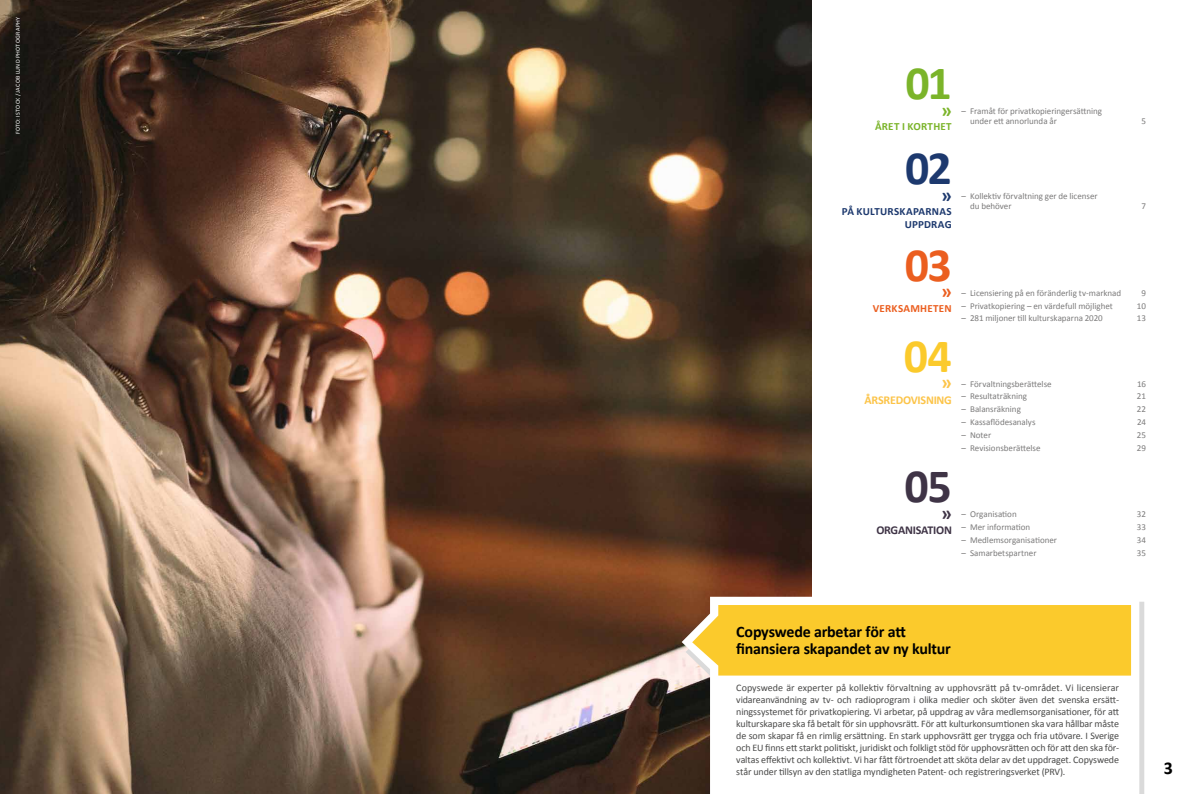
<style>
.page{position:relative;width:1191px;height:794px;background:#fff}
.page>*{position:absolute;margin:0;border:0;box-sizing:border-box;transform-origin:0 0}
.t1{font:700 48px "Calibri";color:#7bb42a}
.t2{font:700 48px "Calibri";color:#1d396e}
.t3{font:700 48px "Calibri";color:#eb5e1f}
.t4{font:700 48px "Calibri";color:#fbca2c}
.t5{font:700 48px "Calibri";color:#3f3446}
.t6{font:700 20px "Calibri";color:#7bb42a}
.t7{font:700 20px "Calibri";color:#1d396e}
.t8{font:700 20px "Calibri";color:#eb5e1f}
.t9{font:700 20px "Calibri";color:#fcc449}
.t10{font:700 20px "Calibri";color:#3f3446}
.t11{font:700 18px "Calibri";color:#000}
.t12{font:700 16px/17px "Calibri";letter-spacing:-.015em;color:#000}
.t13{font:700 12px "Calibri";letter-spacing:-.02em;color:#fcc449}
.t14{font:700 12px "Calibri";letter-spacing:-.02em;color:#3f3446}
.t15{font:700 11px/13.2px "Calibri";letter-spacing:.02em;color:#1d396e;text-align:right}
.t16{font:700 11px "Calibri";letter-spacing:.025em;color:#7bb42a}
.t17{font:700 11px "Calibri";letter-spacing:.02em;color:#eb5e1f}
.t18{font:10px/12px "Calibri";letter-spacing:-.015em;color:#4a4a49;text-align:justify}
.t19{font:9px/10px "Calibri";letter-spacing:-.005em;color:#7c7b7b}
.t20{font:6px "Calibri";letter-spacing:.05em;color:#fff}
</style>
<div class="page">
<img style="left:0;top:0;width:811px;height:794px">
<svg style="left:681px;top:597px;width:451px;height:197px"></svg>
<p class="t20" style="left:14px;top:134px;width:119px;rotate:-90deg">FOTO: ISTOCK / JACOB LUND PHOTOGRAPHY</p>
<h1 class="t1" style="left:905px;top:49px;width:48px">01</h1>
<h2 class="t6" style="left:941px;top:96px;width:12px">»</h2>
<p class="t16" style="left:875px;top:119px;width:78px">ÅRET I KORTHET</p>
<h1 class="t2" style="left:905px;top:134px;width:48px">02</h1>
<h2 class="t7" style="left:941px;top:181px;width:12px">»</h2>
<p class="t15" style="left:841px;top:204px;width:111px">PÅ KULTURSKAPARNAS<br>UPPDRAG</p>
<h1 class="t3" style="left:904px;top:231px;width:49px">03</h1>
<h2 class="t8" style="left:941px;top:277px;width:12px">»</h2>
<p class="t17" style="left:873px;top:300px;width:80px">VERKSAMHETEN</p>
<h1 class="t4" style="left:904px;top:322px;width:49px">04</h1>
<h2 class="t9" style="left:941px;top:368px;width:12px">»</h2>
<p class="t13" style="left:864px;top:391px;width:89px">ÅRSREDOVISNING</p>
<h1 class="t5" style="left:904px;top:452px;width:49px">05</h1>
<h2 class="t10" style="left:941px;top:499px;width:12px">»</h2>
<p class="t14" style="left:876px;top:521px;width:77px">ORGANISATION</p>
<p class="t19" style="left:970px;top:106px;width:134px;text-indent:-9px">– Framåt för privatkopieringersättning under ett annorlunda år</p>
<p class="t19" style="left:1141px;top:116px;width:6px">5</p>
<p class="t19" style="left:970px;top:191px;width:129px;text-indent:-9px">– Kollektiv förvaltning ger de licenser du behöver</p>
<p class="t19" style="left:1141px;top:201px;width:6px">7</p>
<p class="t19" style="left:961px;top:287px;width:161px">– Licensiering på en föränderlig tv-marknad</p>
<p class="t19" style="left:1141px;top:287px;width:6px">9</p>
<p class="t19" style="left:961px;top:300px;width:153px">– Privatkopiering – en värdefull möjlighet</p>
<p class="t19" style="left:1137px;top:300px;width:10px">10</p>
<p class="t19" style="left:961px;top:313px;width:143px">– 281 miljoner till kulturskaparna 2020</p>
<p class="t19" style="left:1136px;top:313px;width:11px">13</p>
<p class="t19" style="left:961px;top:378px;width:92px">– Förvaltningsberättelse</p>
<p class="t19" style="left:1137px;top:378px;width:10px">16</p>
<p class="t19" style="left:961px;top:391px;width:67px">– Resultaträkning</p>
<p class="t19" style="left:1137px;top:391px;width:10px">21</p>
<p class="t19" style="left:961px;top:404px;width:61px">– Balansräkning</p>
<p class="t19" style="left:1136px;top:404px;width:11px">22</p>
<p class="t19" style="left:961px;top:417px;width:75px">– Kassaflödesanalys</p>
<p class="t19" style="left:1137px;top:417px;width:10px">24</p>
<p class="t19" style="left:961px;top:429px;width:31px">– Noter</p>
<p class="t19" style="left:1136px;top:429px;width:11px">25</p>
<p class="t19" style="left:961px;top:442px;width:81px">– Revisionsberättelse</p>
<p class="t19" style="left:1136px;top:442px;width:11px">29</p>
<p class="t19" style="left:961px;top:509px;width:57px">– Organisation</p>
<p class="t19" style="left:1137px;top:509px;width:10px">32</p>
<p class="t19" style="left:961px;top:521px;width:70px">– Mer information</p>
<p class="t19" style="left:1136px;top:521px;width:11px">33</p>
<p class="t19" style="left:961px;top:534px;width:97px">– Medlemsorganisationer</p>
<p class="t19" style="left:1136px;top:534px;width:11px">34</p>
<p class="t19" style="left:961px;top:547px;width:76px">– Samarbetspartner</p>
<p class="t19" style="left:1136px;top:547px;width:11px">35</p>
<h3 class="t12" style="left:736px;top:622px;width:216px">Copyswede arbetar för att finansiera skapandet av ny kultur</h3>
<p class="t18" style="left:736px;top:681px;width:384px">Copyswede är experter på kollektiv förvaltning av upphovsrätt på tv-området. Vi licensierar vidareanvändning av tv- och radioprogram i olika medier och sköter även det svenska ersätt&shy;ningssystemet för privatkopiering. Vi arbetar, på uppdrag av våra medlemsorganisationer, för att kulturskapare ska få betalt för sin upphovsrätt. För att kulturkonsumtionen ska vara hållbar måste de som skapar få en rimlig ersättning. En stark upphovsrätt ger trygga och fria utövare. I Sverige och EU finns ett starkt politiskt, juridiskt och folkligt stöd för upphovsrätten och för att den ska för&shy;valtas effektivt och kollektivt. Vi har fått förtroendet att sköta delar av det uppdraget. Copyswede står under tillsyn av den statliga myndigheten Patent- och registreringsverket (PRV).</p>
<h3 class="t11" style="left:1163px;top:755px;width:11px">3</h3>
</div>
